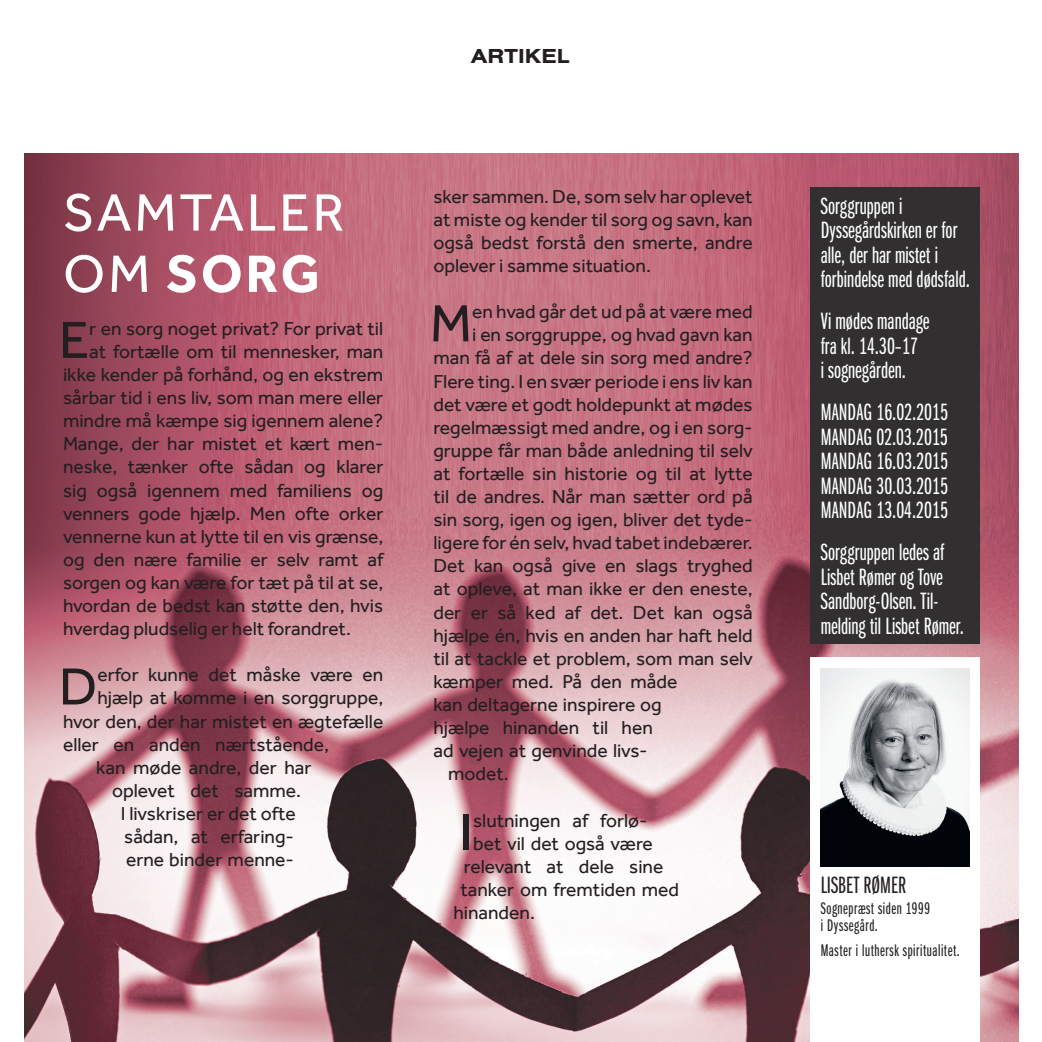
<style>
.page{position:relative;width:1042px;height:1042px;background:#fff}
.page>*{position:absolute;margin:0;border:0;box-sizing:border-box;transform-origin:0 0}
.t1{font:54.25px/61.2px "Effra";letter-spacing:.05em;color:#fff}
.t2{font:53.9px "Effra";color:#231f20}
.t3{font:24.5px/24.5px "Franklin Gothic URW Ext Com D Boo";color:#fff}
.t4{font:24.5px "Franklin Gothic URW Ext Com D Boo";color:#231f20}
.t5{font:700 21px "Nimbus San Ext";color:#231f20}
.t6{font:19.25px/23.1px "Effra";color:#231f20;text-align:justify}
.t7{font:17.5px/24.5px "Franklin Gothic URW Ext Com D Boo";letter-spacing:.03em;color:#231f20}
.s1{font-weight:700}
</style>
<div class="page">
<img style="left:25px;top:154px;width:994px;height:888px">
<div style="left:811px;top:657px;width:169px;height:385px;background:#fff"></div>
<img style="left:821px;top:668px;width:148px;height:198px">
<div style="left:811px;top:187px;width:169px;height:456px;background:#312f30"></div>
<p class="t5" style="left:471px;top:44px;width:100px">ARTIKEL</p>
<p class="t1" style="left:63px;top:181px;width:283px">SAMTALER<br>OM <span class="s1">SORG</span></p>
<p class="t2" style="left:59px;top:308px;width:32px">E</p>
<p class="t6" style="left:89px;top:316px;width:295px">r en sorg noget privat? For privat til</p>
<p class="t6" style="left:89px;top:340px;width:295px">at fortælle om til mennesker, man</p>
<p class="t6" style="left:63px;top:363px;width:322px">ikke kender på forhånd, og en ekstrem</p>
<p class="t6" style="left:63px;top:386px;width:322px">sårbar tid i ens liv, som man mere eller</p>
<p class="t6" style="left:63px;top:409px;width:322px">mindre må kæmpe sig igennem alene?</p>
<p class="t6" style="left:63px;top:432px;width:322px">Mange, der har mistet et kært men-</p>
<p class="t6" style="left:63px;top:455px;width:322px">neske, tænker ofte sådan og klarer</p>
<p class="t6" style="left:63px;top:478px;width:322px">sig også igennem med familiens og</p>
<p class="t6" style="left:63px;top:501px;width:322px">venners gode hjælp. Men ofte orker</p>
<p class="t6" style="left:63px;top:524px;width:322px">vennerne kun at lytte til en vis grænse,</p>
<p class="t6" style="left:63px;top:547px;width:322px">og den nære familie er selv ramt af</p>
<p class="t6" style="left:63px;top:571px;width:322px">sorgen og kan være for tæt på til at se,</p>
<p class="t6" style="left:63px;top:594px;width:322px">hvordan de bedst kan støtte den, hvis</p>
<p class="t6" style="left:63px;top:617px;width:289px">hverdag pludselig er helt forandret.</p>
<p class="t2" style="left:59px;top:655px;width:40px">D</p>
<p class="t6" style="left:97px;top:663px;width:287px">erfor kunne det måske være en</p>
<p class="t6" style="left:97px;top:686px;width:287px">hjælp at komme i en sorggruppe,</p>
<p class="t6" style="left:63px;top:709px;width:322px">hvor den, der har mistet en ægtefælle</p>
<p class="t6" style="left:63px;top:732px;width:267px">eller en anden nærtstående,</p>
<p class="t6" style="left:96px;top:755px;width:217px">kan møde andre, der har</p>
<p class="t6" style="left:112px;top:778px;width:191px">oplevet det samme.</p>
<p class="t6" style="left:121px;top:802px;width:176px">I livskriser er det ofte</p>
<p class="t6" style="left:124px;top:825px;width:171px">sådan, at erfaring-</p>
<p class="t6" style="left:126px;top:848px;width:170px">erne binder menne-</p>
<p class="t6" style="left:433px;top:184px;width:321px">sker sammen. De, som selv har oplevet at miste og kender til sorg og savn, kan også bedst forstå den smerte, andre oplever i samme situation.</p>
<p class="t2" style="left:430px;top:292px;width:44px">M</p>
<p class="t6" style="left:472px;top:300px;width:282px">en hvad går det ud på at være med</p>
<p class="t6" style="left:472px;top:323px;width:282px">i en sorggruppe, og hvad gavn kan</p>
<p class="t6" style="left:433px;top:346px;width:321px">man få af at dele sin sorg med andre?</p>
<p class="t6" style="left:433px;top:369px;width:321px">Flere ting. I en svær periode i ens liv kan</p>
<p class="t6" style="left:433px;top:392px;width:321px">det være et godt holdepunkt at mødes</p>
<p class="t6" style="left:433px;top:415px;width:321px">regelmæssigt med andre, og i en sorg-</p>
<p class="t6" style="left:433px;top:439px;width:321px">gruppe får man både anledning til selv</p>
<p class="t6" style="left:433px;top:462px;width:321px">at fortælle sin historie og til at lytte</p>
<p class="t6" style="left:433px;top:485px;width:321px">til de andres. Når man sætter ord på</p>
<p class="t6" style="left:433px;top:508px;width:321px">sin sorg, igen og igen, bliver det tyde-</p>
<p class="t6" style="left:433px;top:531px;width:321px">ligere for én selv, hvad tabet indebærer.</p>
<p class="t6" style="left:433px;top:554px;width:321px">Det kan også give en slags tryghed</p>
<p class="t6" style="left:433px;top:577px;width:321px">at opleve, at man ikke er den eneste,</p>
<p class="t6" style="left:433px;top:600px;width:321px">der er så ked af det. Det kan også</p>
<p class="t6" style="left:433px;top:623px;width:321px">hjælpe én, hvis en anden har haft held</p>
<p class="t6" style="left:433px;top:646px;width:321px">til at tackle et problem, som man selv</p>
<p class="t6" style="left:433px;top:670px;width:245px">kæmper med. På den måde</p>
<p class="t6" style="left:433px;top:693px;width:230px">kan deltagerne inspirere og</p>
<p class="t6" style="left:433px;top:716px;width:221px">hjælpe hinanden til hen</p>
<p class="t6" style="left:433px;top:739px;width:216px">ad vejen at genvinde livs-</p>
<p class="t6" style="left:448px;top:762px;width:62px">modet.</p>
<p class="t2" style="left:460px;top:800px;width:15px">I</p>
<p class="t6" style="left:473px;top:808px;width:176px">slutningen af forlø-</p>
<p class="t6" style="left:473px;top:831px;width:181px">bet vil det også være</p>
<p class="t6" style="left:464px;top:854px;width:201px">relevant at dele sine</p>
<p class="t6" style="left:460px;top:877px;width:220px">tanker om fremtiden med</p>
<p class="t6" style="left:453px;top:901px;width:83px">hinanden.</p>
<p class="t3" style="left:820px;top:194px;width:151px">Sorggruppen i<br>Dyssegårdskirken er for alle, der har mistet i forbindelse med dødsfald.</p>
<p class="t3" style="left:820px;top:309px;width:110px">Vi mødes mandage</p>
<p class="t3" style="left:820px;top:334px;width:99px">fra kl. 14.30–17</p>
<p class="t3" style="left:820px;top:358px;width:87px">i sognegården.</p>
<p class="t3" style="left:820px;top:400px;width:129px">MANDAG 16.02.2015</p>
<p class="t3" style="left:820px;top:425px;width:129px">MANDAG 02.03.2015</p>
<p class="t3" style="left:820px;top:449px;width:129px">MANDAG 16.03.2015</p>
<p class="t3" style="left:820px;top:474px;width:129px">MANDAG 30.03.2015</p>
<p class="t3" style="left:820px;top:498px;width:129px">MANDAG 13.04.2015</p>
<p class="t3" style="left:820px;top:540px;width:145px">Sorggruppen ledes af<br>Lisbet Rømer og Tove<br>Sandborg-Olsen. Til&shy;melding til Lisbet Rømer.</p>
<p class="t4" style="left:820px;top:872px;width:87px">LISBET RØMER</p>
<p class="t7" style="left:820px;top:896px;width:111px">Sognepræst siden 1999</p>
<p class="t7" style="left:820px;top:914px;width:141px">i Dyssegård.<br>Master i luthersk spiritualitet.</p>
</div>
